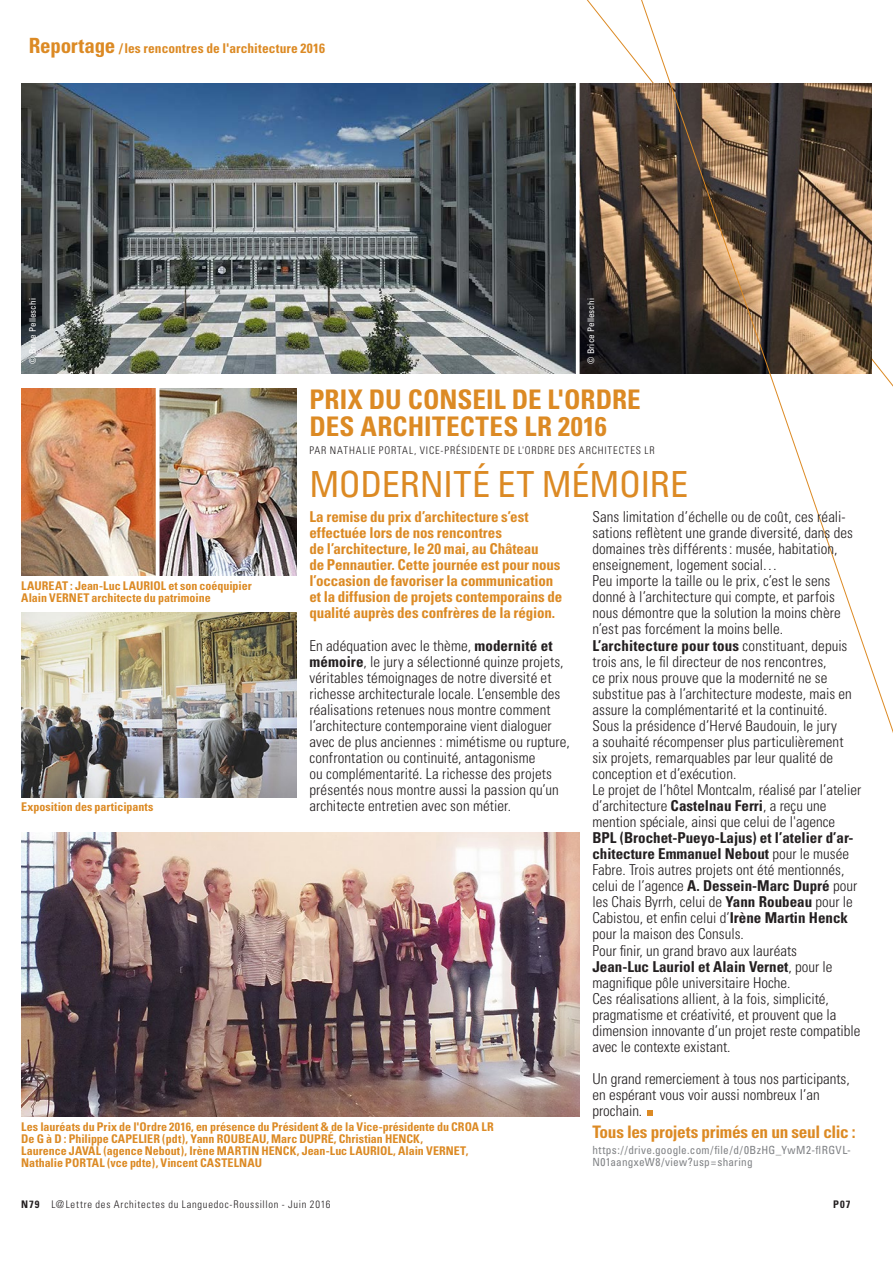
<style>
.page{position:relative;width:893px;height:1263px;background:#fff}
.page>*{position:absolute;margin:0;border:0;box-sizing:border-box;transform-origin:0 0}
.t1{font:condensed 36px "Univers";letter-spacing:-.01em;color:#dc8a24}
.t2{font:700 condensed 27px "Univers";letter-spacing:.005em;color:#dc8a24}
.t3{font:700 condensed 17.25px "Univers";letter-spacing:-.02em;color:#dc8a24}
.t4{font:300 condensed 15px/16px "Univers";color:#231f20}
.t5{font:700 condensed 15px/16px "Univers";letter-spacing:-.01em;color:#dc8a24}
.t6{font:700 condensed 13.5px "Univers";letter-spacing:.01em;color:#dc8a24}
.t7{font:700 condensed 12px "Univers";color:#dc8a24}
.t8{font:condensed 11.25px/12px "Univers";letter-spacing:.025em;color:#808285}
.t9{font:300 condensed 10.5px "Univers";letter-spacing:.075em;color:#231f20}
.t10{font:700 condensed 10.5px "Univers";color:#231f20}
.t11{font:condensed 9px "Univers";letter-spacing:.01em;color:#fff}
.s1{font-size:21px}
.s2{font-weight:700}
</style>
<div class="page">
<img style="left:21px;top:832px;width:559px;height:285px">
<img style="left:21px;top:84px;width:614px;height:290px">
<svg style="left:635px;top:0;width:258px;height:733px"></svg>
<img style="left:21px;top:612px;width:275px;height:185px">
<img style="left:21px;top:389px;width:275px;height:187px">
<hr style="left:156px;top:383px;width:3px;height:205px;background:#fff">
<svg style="left:647px;top:1110px;width:6px;height:6px"></svg>
<svg style="left:576px;top:83px;width:4px;height:291px"></svg>
<p class="t6" style="left:29px;top:40px;width:298px"><span class="s1">Reportage</span> /les rencontres de l'architecture 2016</p>
<p class="t11" style="left:27px;top:364px;width:67px;rotate:-90deg">© Brice Pelleschi</p>
<p class="t11" style="left:585px;top:364px;width:67px;rotate:-90deg">© Brice Pelleschi</p>
<p class="t2" style="left:309px;top:382px;width:333px">PRIX DU CONSEIL DE L'ORDRE</p>
<p class="t2" style="left:309px;top:409px;width:299px">DES ARCHITECTES LR 2016</p>
<p class="t9" style="left:309px;top:444px;width:347px">PAR NATHALIE PORTAL, VICE-PRÉSIDENTE DE L'ORDRE DES ARCHITECTES LR</p>
<p class="t1" style="left:309px;top:461px;width:380px">MODERNITÉ ET MÉMOIRE</p>
<p class="t7" style="left:21px;top:578px;width:232px">LAUREAT : Jean-Luc LAURIOL et son coéquipier</p>
<p class="t7" style="left:21px;top:590px;width:191px">Alain VERNET architecte du patrimoine</p>
<p class="t7" style="left:21px;top:799px;width:134px">Exposition des participants</p>
<p class="t5" style="left:309px;top:509px;width:221px">La remise du prix d’architecture s’est effectuée lors de nos rencontres</p>
<p class="t5" style="left:309px;top:541px;width:231px">de l’architecture, le 20 mai, au Château</p>
<p class="t5" style="left:309px;top:557px;width:255px">de Pennautier. Cette journée est pour nous l’occasion de favoriser la communication et la diffusion de projets contemporains de qualité auprès des confrères de la région.</p>
<p class="t4" style="left:309px;top:637px;width:262px">En adéquation avec le thème, <span class="s2">modernité et mémoire</span>, le jury a sélectionné quinze projets, véritables témoignages de notre diversité et richesse architecturale locale. L’ensemble des réalisations retenues nous montre comment l’architecture contemporaine vient dialoguer avec de plus anciennes : mimétisme ou rupture, confrontation ou continuité, antagonisme<br>ou complémentarité. La richesse des projets présentés nous montre aussi la passion qu’un architecte entretien avec son métier.</p>
<p class="t7" style="left:21px;top:1119px;width:474px">Les lauréats du Prix de l'Ordre 2016, en présence du Président &amp; de la Vice-présidente du CROA LR</p>
<p class="t7" style="left:21px;top:1131px;width:403px">De G à D : Philippe CAPELIER (pdt), Yann ROUBEAU, Marc DUPRÉ, Christian HENCK,</p>
<p class="t7" style="left:21px;top:1143px;width:449px">Laurence JAVAL (agence Nebout), Irène MARTIN HENCK, Jean-Luc LAURIOL, Alain VERNET,</p>
<p class="t7" style="left:21px;top:1155px;width:242px">Nathalie PORTAL (vce pdte), Vincent CASTELNAU</p>
<p class="t4" style="left:592px;top:509px;width:262px">Sans limitation d’échelle ou de coût, ces réali&shy;sations reflètent une grande diversité, dans des domaines très différents: musée, habitation, enseignement, logement social…</p>
<p class="t4" style="left:592px;top:573px;width:250px">Peu importe la taille ou le prix, c’est le sens donné à l’architecture qui compte, et parfois nous démontre que la solution la moins chère n’est pas forcément la moins belle.</p>
<p class="t4" style="left:592px;top:637px;width:257px"><span class="s2">L’architecture pour tous</span> constituant, depuis trois ans, le fil directeur de nos rencontres,</p>
<p class="t4" style="left:592px;top:669px;width:261px">ce prix nous prouve que la modernité ne se substitue pas à l’architecture modeste, mais en assure la complémentarité et la continuité.</p>
<p class="t4" style="left:592px;top:717px;width:246px">Sous la présidence d’Hervé Baudouin, le jury</p>
<p class="t4" style="left:592px;top:733px;width:253px">a souhaité récompenser plus particulièrement six projets, remarquables par leur qualité de conception et d’exécution.</p>
<p class="t4" style="left:592px;top:782px;width:271px">Le projet de l’hôtel Montcalm, réalisé par l’atelier d’architecture <span class="s2">Castelnau Ferri</span>, a reçu une</p>
<p class="t4" style="left:592px;top:814px;width:244px">mention spéciale, ainsi que celui de l'agence</p>
<p class="t4" style="left:592px;top:830px;width:266px"><span class="s2">BPL (Brochet-Pueyo-Lajus) et l’atelier d’ar&shy;chitecture Emmanuel Nebout</span> pour le musée Fabre. Trois autres projets ont été mentionnés, celui de l’agence <span class="s2">A. Dessein-Marc Dupré</span> pour les Chais Byrrh, celui de <span class="s2">Yann Roubeau</span> pour le Cabistou, et enfin celui d’<span class="s2">Irène Martin Henck </span>pour la maison des Consuls.</p>
<p class="t4" style="left:592px;top:942px;width:206px">Pour finir, un grand bravo aux lauréats</p>
<p class="t4" style="left:592px;top:958px;width:242px"><span class="s2">Jean-Luc Lauriol et Alain Vernet</span>, pour le magnifique pôle universitaire Hoche.</p>
<p class="t4" style="left:592px;top:990px;width:238px">Ces réalisations allient, à la fois, simplicité,</p>
<p class="t4" style="left:592px;top:1006px;width:270px">pragmatisme et créativité, et prouvent que la dimension innovante d’un projet reste compatible avec le contexte existant.</p>
<p class="t4" style="left:592px;top:1070px;width:259px">Un grand remerciement à tous nos participants, en espérant vous voir aussi nombreux l’an prochain.</p>
<p class="t3" style="left:592px;top:1121px;width:265px">Tous les projets primés en un seul clic :</p>
<p class="t8" style="left:592px;top:1144px;width:260px">https://drive.google.com/file/d/0BzHG_YwM2-flRGVL-<br>N01aangxeW8/view?usp=sharing</p>
<p class="t9" style="left:21px;top:1197px;width:311px"><span class="s2">N79</span> L@Lettre des Architectes du Languedoc-Roussillon - Juin 2016</p>
<p class="t10" style="left:833px;top:1197px;width:19px">P07</p>
</div>
